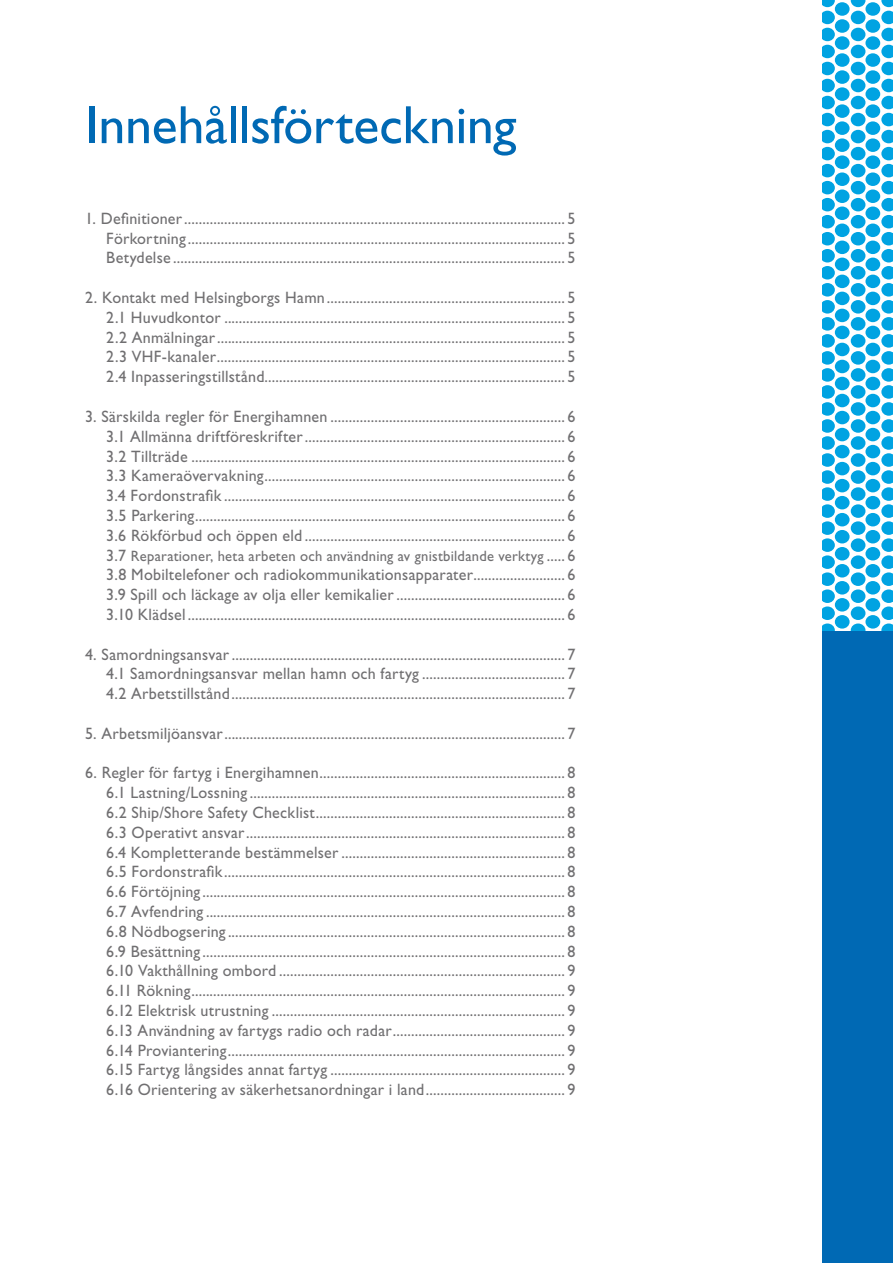
<style>
.page{position:relative;width:893px;height:1263px;background:#fff}
.page>*{position:absolute;margin:0;border:0;box-sizing:border-box;transform-origin:0 0}
.Rubrik{font:54px "Gill Sans Std";letter-spacing:-.005em;color:#0069b4}
.Innehållsförteckning{font:16.5px "Gill Sans Std";letter-spacing:.015em;color:#706f71}
.t1{font:15px "Gill Sans Std";letter-spacing:.02em;color:#706f71}
.s1{font-size:16.5px}
</style>
<div class="page">
<svg style="left:823px;top:0;width:70px;height:632px"></svg>
<div style="left:823px;top:632px;width:70px;height:631px;background:#0069b4"></div>
<p class="Rubrik" style="left:85px;top:94px;width:433px">Innehållsförteckning</p>
<p class="Innehållsförteckning" style="left:85px;top:209px;width:492px">1. Definitioner........................................................................................................ 5</p>
<p class="Innehållsförteckning" style="left:106px;top:229px;width:471px">Förkortning....................................................................................................... 5</p>
<p class="Innehållsförteckning" style="left:106px;top:248px;width:471px">Betydelse ........................................................................................................... 5</p>
<p class="Innehållsförteckning" style="left:85px;top:288px;width:492px">2. Kontakt med Helsingborgs Hamn................................................................. 5</p>
<p class="Innehållsförteckning" style="left:106px;top:308px;width:471px">2.1 Huvudkontor ............................................................................................. 5</p>
<p class="Innehållsförteckning" style="left:106px;top:328px;width:471px">2.2 Anmälningar............................................................................................... 5</p>
<p class="Innehållsförteckning" style="left:106px;top:347px;width:471px">2.3 VHF-kanaler............................................................................................... 5</p>
<p class="Innehållsförteckning" style="left:106px;top:367px;width:471px">2.4 Inpasseringstillstånd.................................................................................. 5</p>
<p class="Innehållsförteckning" style="left:85px;top:407px;width:492px">3. Särskilda regler för Energihamnen ................................................................ 6</p>
<p class="Innehållsförteckning" style="left:106px;top:427px;width:471px">3.1 Allmänna driftföreskrifter....................................................................... 6</p>
<p class="Innehållsförteckning" style="left:106px;top:446px;width:471px">3.2 Tillträde ...................................................................................................... 6</p>
<p class="Innehållsförteckning" style="left:106px;top:466px;width:471px">3.3 Kameraövervakning.................................................................................. 6</p>
<p class="Innehållsförteckning" style="left:106px;top:486px;width:471px">3.4 Fordonstrafik ............................................................................................. 6</p>
<p class="Innehållsförteckning" style="left:106px;top:506px;width:471px">3.5 Parkering..................................................................................................... 6</p>
<p class="Innehållsförteckning" style="left:106px;top:526px;width:471px">3.6 Rökförbud och öppen eld ....................................................................... 6</p>
<p class="t1" style="left:106px;top:547px;width:471px"><span class="s1">3.7</span> Reparationer, heta arbeten och användning av gnistbildande verktyg <span class="s1">..... 6</span></p>
<p class="Innehållsförteckning" style="left:106px;top:565px;width:471px">3.8 Mobiltelefoner och radiokommunikationsapparater......................... 6</p>
<p class="Innehållsförteckning" style="left:106px;top:585px;width:471px">3.9 Spill och läckage av olja eller kemikalier .............................................. 6</p>
<p class="Innehållsförteckning" style="left:106px;top:605px;width:471px">3.10 Klädsel ....................................................................................................... 6</p>
<p class="Innehållsförteckning" style="left:85px;top:644px;width:492px">4. Samordningsansvar........................................................................................... 7</p>
<p class="Innehållsförteckning" style="left:106px;top:664px;width:471px">4.1 Samordningsansvar mellan hamn och fartyg ....................................... 7</p>
<p class="Innehållsförteckning" style="left:106px;top:684px;width:471px">4.2 Arbetstillstånd........................................................................................... 7</p>
<p class="Innehållsförteckning" style="left:85px;top:724px;width:492px">5. Arbetsmiljöansvar............................................................................................. 7</p>
<p class="Innehållsförteckning" style="left:85px;top:763px;width:492px">6. Regler för fartyg i Energihamnen................................................................... 8</p>
<p class="Innehållsförteckning" style="left:106px;top:783px;width:471px">6.1 Lastning/Lossning ...................................................................................... 8</p>
<p class="Innehållsförteckning" style="left:106px;top:803px;width:471px">6.2 Ship/Shore Safety Checklist.................................................................... 8</p>
<p class="Innehållsförteckning" style="left:106px;top:823px;width:471px">6.3 Operativt ansvar....................................................................................... 8</p>
<p class="Innehållsförteckning" style="left:106px;top:842px;width:471px">6.4 Kompletterande bestämmelser ............................................................. 8</p>
<p class="Innehållsförteckning" style="left:106px;top:862px;width:471px">6.5 Fordonstrafik............................................................................................. 8</p>
<p class="Innehållsförteckning" style="left:106px;top:882px;width:471px">6.6 Förtöjning ................................................................................................... 8</p>
<p class="Innehållsförteckning" style="left:106px;top:902px;width:471px">6.7 Avfendring .................................................................................................. 8</p>
<p class="Innehållsförteckning" style="left:106px;top:922px;width:471px">6.8 Nödbogsering ............................................................................................ 8</p>
<p class="Innehållsförteckning" style="left:106px;top:941px;width:471px">6.9 Besättning ................................................................................................... 8</p>
<p class="Innehållsförteckning" style="left:106px;top:961px;width:471px">6.10 Vakthållning ombord .............................................................................. 9</p>
<p class="Innehållsförteckning" style="left:106px;top:981px;width:471px">6.11 Rökning...................................................................................................... 9</p>
<p class="Innehållsförteckning" style="left:106px;top:1001px;width:471px">6.12 Elektrisk utrustning ................................................................................ 9</p>
<p class="Innehållsförteckning" style="left:106px;top:1021px;width:471px">6.13 Användning av fartygs radio och radar............................................... 9</p>
<p class="Innehållsförteckning" style="left:106px;top:1040px;width:471px">6.14 Proviantering............................................................................................ 9</p>
<p class="Innehållsförteckning" style="left:106px;top:1060px;width:471px">6.15 Fartyg långsides annat fartyg ................................................................ 9</p>
<p class="Innehållsförteckning" style="left:106px;top:1080px;width:471px">6.16 Orientering av säkerhetsanordningar i land...................................... 9</p>
</div>
